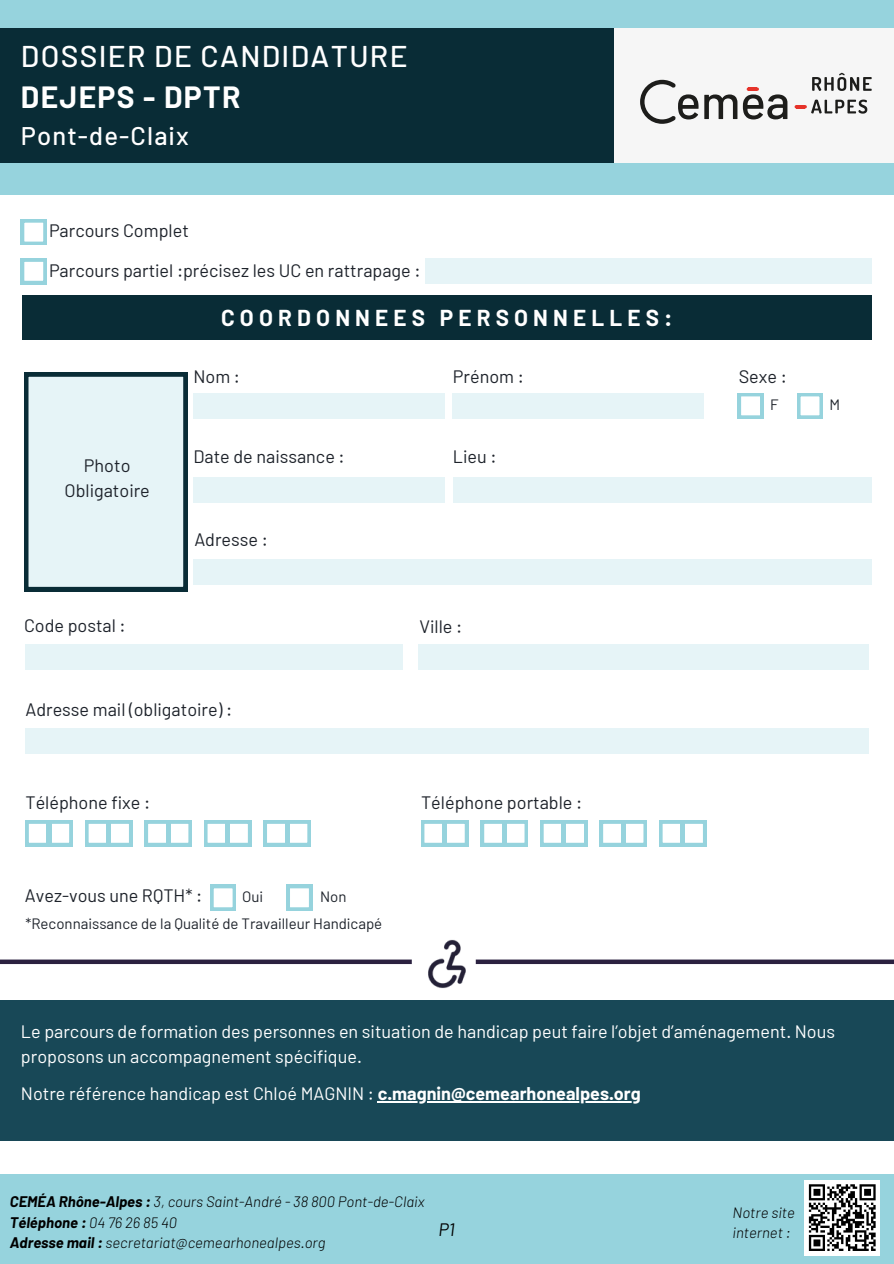
<style>
.page{position:relative;width:894px;height:1264px;background:#fff}
.page>*{position:absolute;margin:0;border:0;box-sizing:border-box;transform-origin:0 0}
.t1{font:500 30px/41.7px "Barlow";letter-spacing:.045em;color:#fff}
.t2{font:500 25.5px "Barlow";letter-spacing:.045em;color:#fff}
.t3{font:700 22.5px "Barlow";letter-spacing:.23em;color:#fff}
.t4{font:18px/24.8px "Barlow";color:#1e232b;text-align:center}
.t5{font:18px/24.8px "Barlow";color:#fff}
.t6{font:italic 18px "Barlow";color:#000}
.t7{font:italic 300 15px "Barlow";color:#000}
.t8{font:15px "Barlow";color:#1e232b}
.t9{font:italic 700 15px "Barlow";color:#000}
.s1{font-weight:700}
.s2{font-weight:300}
</style>
<div class="page">
<div style="left:0;top:0;width:893px;height:195px;background:#96d3dd"></div>
<div style="left:0;top:28px;width:621px;height:134px;background:#092c36"></div>
<div style="left:193px;top:393px;width:251px;height:26px;background:#e6f4f7"></div>
<div style="left:22px;top:295px;width:849px;height:44px;background:#092c36"></div>
<div style="left:613px;top:28px;width:280px;height:134px;background:#f6f6f6"></div>
<svg style="left:704px;top:72px;width:167px;height:48px"></svg>
<svg style="left:640px;top:80px;width:58px;height:44px"></svg>
<svg style="left:24px;top:372px;width:163px;height:219px;background:#d2e2e5"></svg>
<div style="left:453px;top:393px;width:250px;height:26px;background:#e6f4f7"></div>
<svg style="left:737px;top:393px;width:26px;height:26px"></svg>
<div style="left:193px;top:477px;width:251px;height:25px;background:#e6f4f7"></div>
<svg style="left:797px;top:393px;width:25px;height:26px"></svg>
<div style="left:453px;top:477px;width:418px;height:25px;background:#e6f4f7"></div>
<div style="left:193px;top:559px;width:678px;height:25px;background:#e6f4f7"></div>
<div style="left:418px;top:644px;width:450px;height:26px;background:#e6f4f7"></div>
<div style="left:25px;top:728px;width:843px;height:26px;background:#e6f4f7"></div>
<svg style="left:210px;top:885px;width:26px;height:25px"></svg>
<svg style="left:286px;top:885px;width:26px;height:25px"></svg>
<div style="left:0;top:1174px;width:893px;height:89px;background:#96d3dd"></div>
<div style="left:804px;top:1179px;width:76px;height:76px;background:#fff"></div>
<svg style="left:808px;top:1184px;width:68px;height:67px"></svg>
<svg style="left:25px;top:820px;width:47px;height:26px"></svg>
<svg style="left:85px;top:820px;width:47px;height:26px"></svg>
<svg style="left:145px;top:820px;width:47px;height:26px"></svg>
<svg style="left:204px;top:820px;width:47px;height:26px"></svg>
<svg style="left:263px;top:820px;width:47px;height:26px"></svg>
<svg style="left:421px;top:820px;width:47px;height:26px"></svg>
<svg style="left:480px;top:820px;width:47px;height:26px"></svg>
<svg style="left:540px;top:820px;width:47px;height:26px"></svg>
<svg style="left:599px;top:820px;width:47px;height:26px"></svg>
<svg style="left:659px;top:820px;width:47px;height:26px"></svg>
<div style="left:25px;top:644px;width:377px;height:26px;background:#e6f4f7"></div>
<div style="left:0;top:999px;width:893px;height:141px;background:#184857"></div>
<img style="left:415px;top:939px;width:63px;height:61px">
<hr style="left:377px;top:1101px;width:263px;height:1px;background:#fff">
<div style="left:475px;top:959px;width:418px;height:5px;background:#2b2140"></div>
<div style="left:0;top:959px;width:411px;height:5px;background:#2b2140"></div>
<svg style="left:21px;top:219px;width:26px;height:26px"></svg>
<svg style="left:21px;top:258px;width:26px;height:26px"></svg>
<div style="left:424px;top:258px;width:447px;height:26px;background:#e6f4f7"></div>
<h4 class="t1" style="left:21px;top:34px;width:388px">DOSSIER DE CANDIDATURE<br><span class="s1">DEJEPS - DPTR</span></h4>
<h4 class="t2" style="left:21px;top:120px;width:169px">Pont-de-Claix</h4>
<p class="t4" style="left:49px;top:218px;width:141px">Parcours Complet</p>
<h3 class="t4" style="left:49px;top:257px;width:373px">Parcours partiel :précisez les UC en rattrapage :</h3>
<h4 class="t3" style="left:221px;top:303px;width:452px">COORDONNEES PERSONNELLES:</h4>
<h4 class="t4" style="left:65px;top:452px;width:87px">Photo<br>Obligatoire</h4>
<h2 class="t4" style="left:193px;top:363px;width:48px">Nom :</h2>
<h4 class="t4" style="left:453px;top:363px;width:72px">Prénom :</h4>
<h4 class="t4" style="left:738px;top:363px;width:50px">Sexe :</h4>
<p class="t8" style="left:769px;top:394px;width:10px">F</p>
<p class="t4" style="left:193px;top:443px;width:153px">Date de naissance :</p>
<p class="t4" style="left:453px;top:443px;width:45px">Lieu :</p>
<h4 class="t4" style="left:194px;top:526px;width:75px">Adresse :</h4>
<h4 class="t4" style="left:24px;top:612px;width:103px">Code postal :</h4>
<h4 class="t4" style="left:419px;top:613px;width:44px">Ville :</h4>
<h4 class="t4" style="left:25px;top:696px;width:208px">Adresse mail (obligatoire) :</h4>
<h4 class="t4" style="left:25px;top:789px;width:126px">Téléphone fixe :</h4>
<h4 class="t4" style="left:421px;top:789px;width:163px">Téléphone portable :</h4>
<p class="t4" style="left:25px;top:882px;width:179px">Avez-vous une RQTH* :</p>
<h4 class="t8" style="left:242px;top:886px;width:23px">Oui</h4>
<h4 class="t8" style="left:320px;top:886px;width:28px">Non</h4>
<p class="t8" style="left:25px;top:913px;width:358px">*Reconnaissance de la Qualité de Travailleur Handicapé</p>
<h4 class="t8" style="left:829px;top:394px;width:12px">M</h4>
<h4 class="t5" style="left:21px;top:1018px;width:815px">Le parcours de formation des personnes en situation de handicap peut faire l’objet d’aménagement. Nous proposons un accompagnement spécifique.</h4>
<p class="t5" style="left:21px;top:1080px;width:621px">Notre référence handicap est Chloé MAGNIN : <span class="s1">c.magnin@cemearhonealpes.org</span></p>
<p class="t7" style="left:10px;top:1192px;width:416px"><span class="s1">CEMÉA Rhône-Alpes :</span> 3, cours Saint-André - 38 800 Pont-de-Claix</p>
<p class="t9" style="left:10px;top:1212px;width:169px">Téléphone : <span class="s2">04 76 26 85 40</span></p>
<h4 class="t7" style="left:10px;top:1232px;width:317px"><span class="s1">Adresse mail :</span> secretariat@cemearhonealpes.org</h4>
<h4 class="t7" style="left:732px;top:1202px;width:64px">Notre site</h4>
<p class="t6" style="left:438px;top:1217px;width:18px">P1</p>
<h4 class="t7" style="left:732px;top:1222px;width:59px">internet :</h4>
</div>
